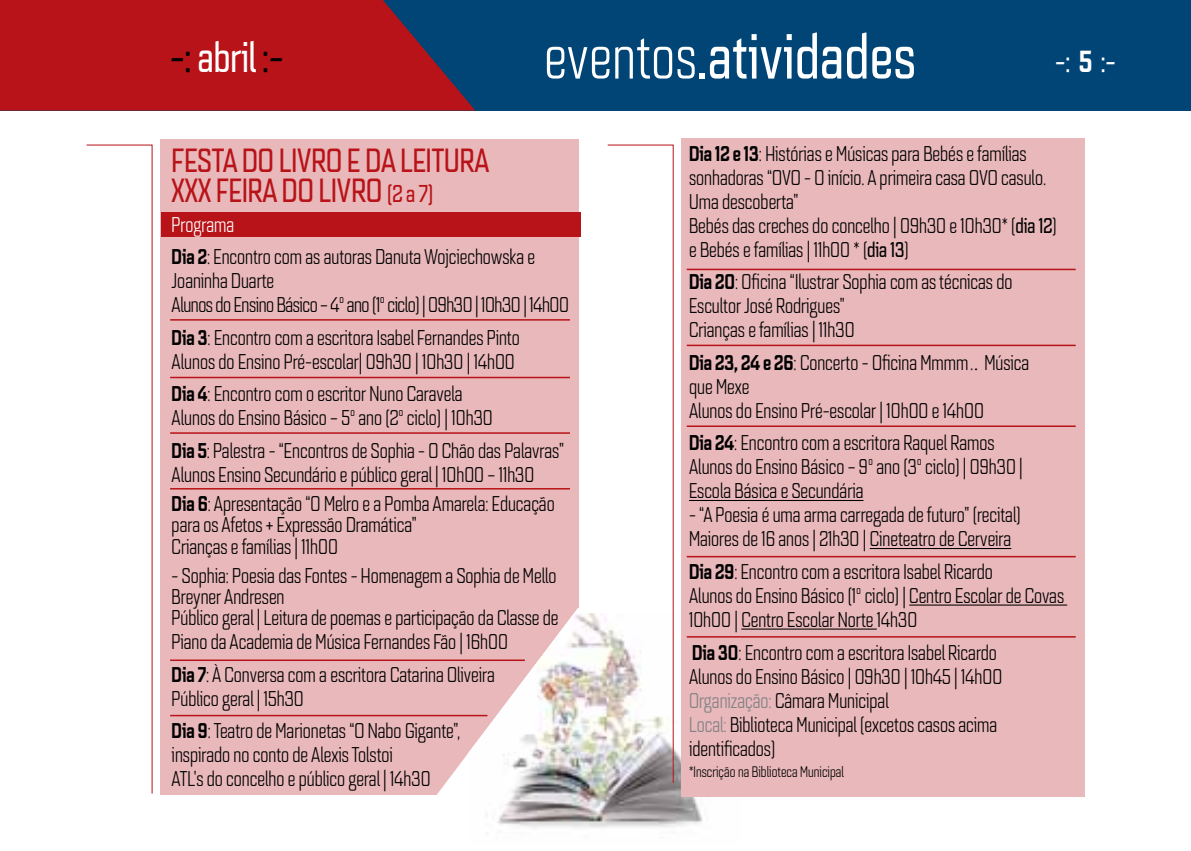
<style>
.page{position:relative;width:1191px;height:851px;background:#fff}
.page>*{position:absolute;margin:0;border:0;box-sizing:border-box;transform-origin:0 0}
.t1{font:62.1px "Quarca Con Reg";letter-spacing:.01em;color:#fff}
.t2{font:62.1px "Quarca Con Boo";letter-spacing:.01em;color:#fff}
.t3{font:42px "Quarca Con Reg";color:#fff}
.t4{font:33px/30px "Quarca Con Reg";color:#b71318}
.t5{font:21px/24px "Quarca Con Boo";color:#000}
.t6{font:21px/24px "Quarca Con Boo";letter-spacing:-.02em;color:#000}
.t7{font:15px "Quarca Con Boo";letter-spacing:.005em;color:#000}
.s1{color:#000}
.s2{font-family:"Quarca Con Boo"}
.s3{font-size:24px}
.s4{color:#fff}
.s5{font-family:"Quarca Con Med"}
.s6{font-family:"Quarca Con Reg"}
.s7{color:#808285}
</style>
<div class="page">
<div style="left:0;top:0;width:1191px;height:110px;background:#004576"></div>
<svg style="left:0;top:0;width:475px;height:110px;background:#a51721"></svg>
<div style="left:160px;top:139px;width:419px;height:655px;background:#e9b8ba"></div>
<svg style="left:86px;top:144px;width:67px;height:650px"></svg>
<svg style="left:422px;top:716px;width:347px;height:81px"></svg>
<img style="left:469px;top:613px;width:272px;height:215px">
<div style="left:681px;top:139px;width:403px;height:657px;background:#e9b8ba"></div>
<hr style="left:689px;top:500px;width:174px;height:1px;background:#000">
<hr style="left:869px;top:548px;width:142px;height:1px;background:#000">
<hr style="left:909px;top:604px;width:158px;height:1px;background:#000">
<hr style="left:741px;top:628px;width:136px;height:1px;background:#000">
<svg style="left:607px;top:144px;width:67px;height:639px"></svg>
<div style="left:161px;top:212px;width:419px;height:25px;background:#b71318"></div>
<hr style="left:170px;top:319px;width:400px;height:1px;background:#b71318">
<hr style="left:686px;top:269px;width:389px;height:1px;background:#b71318">
<hr style="left:686px;top:344px;width:389px;height:2px;background:#b71318">
<hr style="left:686px;top:425px;width:389px;height:2px;background:#b71318">
<hr style="left:686px;top:556px;width:389px;height:1px;background:#b71318">
<hr style="left:686px;top:636px;width:389px;height:1px;background:#b71318">
<hr style="left:170px;top:377px;width:400px;height:1px;background:#b71318">
<hr style="left:170px;top:432px;width:400px;height:2px;background:#b71318">
<hr style="left:170px;top:488px;width:400px;height:1px;background:#b71318">
<hr style="left:170px;top:659px;width:355px;height:2px;background:#b71318">
<hr style="left:170px;top:714px;width:317px;height:2px;background:#b71318">
<h2 class="t3" style="left:170px;top:32px;width:115px"><span class="s1">-:</span> abril <span class="s1">:-</span></h2>
<h1 class="t1" style="left:697px;top:19px;width:220px">.atividades</h1>
<h1 class="t1" style="left:544px;top:22px;width:573px"><span class="s2">eventos</span> .atividades <sup>-:</sup> <sup>5</sup> <sup>:-</sup></h1>
<h1 class="t2" style="left:610px;top:23px;width:154px">eventos</h1>
<h3 class="t4" style="left:172px;top:145px;width:319px">FESTA DO LIVRO E DA LEITURA<br>XXX FEIRA DO LIVRO <span class="s3">(2 a 7)</span></h3>
<p class="t5" style="left:172px;top:208px;width:365px;line-height:32.4px"><span class="s4">Programa<br></span><span class="s5">Dia 2</span>: Encontro com as autoras Danuta Wojciechowska e</p>
<p class="t6" style="left:172px;top:269px;width:399px">Joaninha Duarte<br>Alunos do Ensino Básico – 4º ano (1º ciclo) | 09h30 | 10h30 | 14h00</p>
<p class="t5" style="left:172px;top:326px;width:350px"><span class="s5">Dia 3</span>: Encontro com a escritora Isabel Fernandes Pinto<br>Alunos do Ensino Pré-escolar| 09h30 | 10h30 | 14h00</p>
<p class="t5" style="left:172px;top:382px;width:322px"><span class="s5">Dia 4</span>: Encontro com o escritor Nuno Caravela<br>Alunos do Ensino Básico – 5º ano (2º ciclo) | 10h30</p>
<p class="t5" style="left:172px;top:439px;width:394px"><span class="s5">Dia 5</span>: Palestra - “Encontros de Sophia - O Chão das Palavras”<br>Alunos Ensino Secundário e público geral | 10h00 – 11h30</p>
<p class="t5" style="left:172px;top:494px;width:384px;line-height:21px"><span class="s5">Dia 6</span>: Apresentação “O Melro e a Pomba Amarela: Educação para os Afetos + Expressão Dramática”<br>Crianças e famílias | 11h00</p>
<p class="t5" style="left:172px;top:565px;width:388px;line-height:21px">- Sophia: Poesia das Fontes - Homenagem a Sophia de Mello<br>Breyner Andresen<br>Público geral | Leitura de poemas e participação da Classe de</p>
<p class="t5" style="left:172px;top:625px;width:338px;line-height:32.4px">Piano da Academia de Música Fernandes Fão | 16h00<br><span class="s5">Dia 7</span>: À Conversa com a escritora Catarina Oliveira</p>
<p class="t5" style="left:172px;top:682px;width:290px;line-height:32.4px">Público geral | 15h30<br><span class="s5">Dia 9</span>: Teatro de Marionetas “O Nabo Gigante”,</p>
<p class="t5" style="left:172px;top:743px;width:260px">inspirado no conto de Alexis Tolstoi<br>ATL’s do concelho e público geral | 14h30</p>
<p class="t5" style="left:689px;top:142px;width:369px"><span class="s5">Dia 12 e 13</span>: Histórias e Músicas para Bebés e famílias sonhadoras “OVO - O início. A primeira casa OVO casulo.<br>Uma descoberta”<br>Bebés das creches do concelho | 09h30 e 10h30* (<span class="s6">dia 12</span>) e Bebés e famílias | 11h00 * (<span class="s6">dia 13</span>)</p>
<p class="t5" style="left:689px;top:270px;width:325px"><span class="s5">Dia 20</span>: Oficina “Ilustrar Sophia com as técnicas do<br>Escultor José Rodrigues”<br>Crianças e famílias | 11h30</p>
<p class="t5" style="left:689px;top:351px;width:342px"><span class="s5">Dia 23, 24 e 26</span>: Concerto - Oficina Mmmm… Música que Mexe<br>Alunos do Ensino Pré-escolar | 10h00 e 14h00</p>
<p class="t5" style="left:689px;top:431px;width:335px"><span class="s5">Dia 24</span>: Encontro com a escritora Raquel Ramos<br>Alunos do Ensino Básico – 9º ano (3º ciclo) | 09h30 |<br>Escola Básica e Secundária</p>
<p class="t5" style="left:689px;top:503px;width:333px">- “A Poesia é uma arma carregada de futuro” (recital)<br>Maiores de 16 anos | 21h30 | Cineteatro de Cerveira</p>
<p class="t5" style="left:689px;top:560px;width:376px"><span class="s5">Dia 29</span>: Encontro com a escritora Isabel Ricardo<br>Alunos do Ensino Básico (1º ciclo) | Centro Escolar de Covas<br>10h00 | Centro Escolar Norte 14h30</p>
<p class="t5" style="left:689px;top:640px;width:315px"><span class="s5">Dia 30</span>: Encontro com a escritora Isabel Ricardo Alunos do Ensino Básico | 09h30 | 10h45 | 14h00<br><span class="s7">Organização:</span> Câmara Municipal<br><span class="s7">Local:</span> Biblioteca Municipal (excetos casos acima identificados)</p>
<p class="t7" style="left:689px;top:762px;width:156px">*Inscrição na Biblioteca Municipal</p>
</div>
